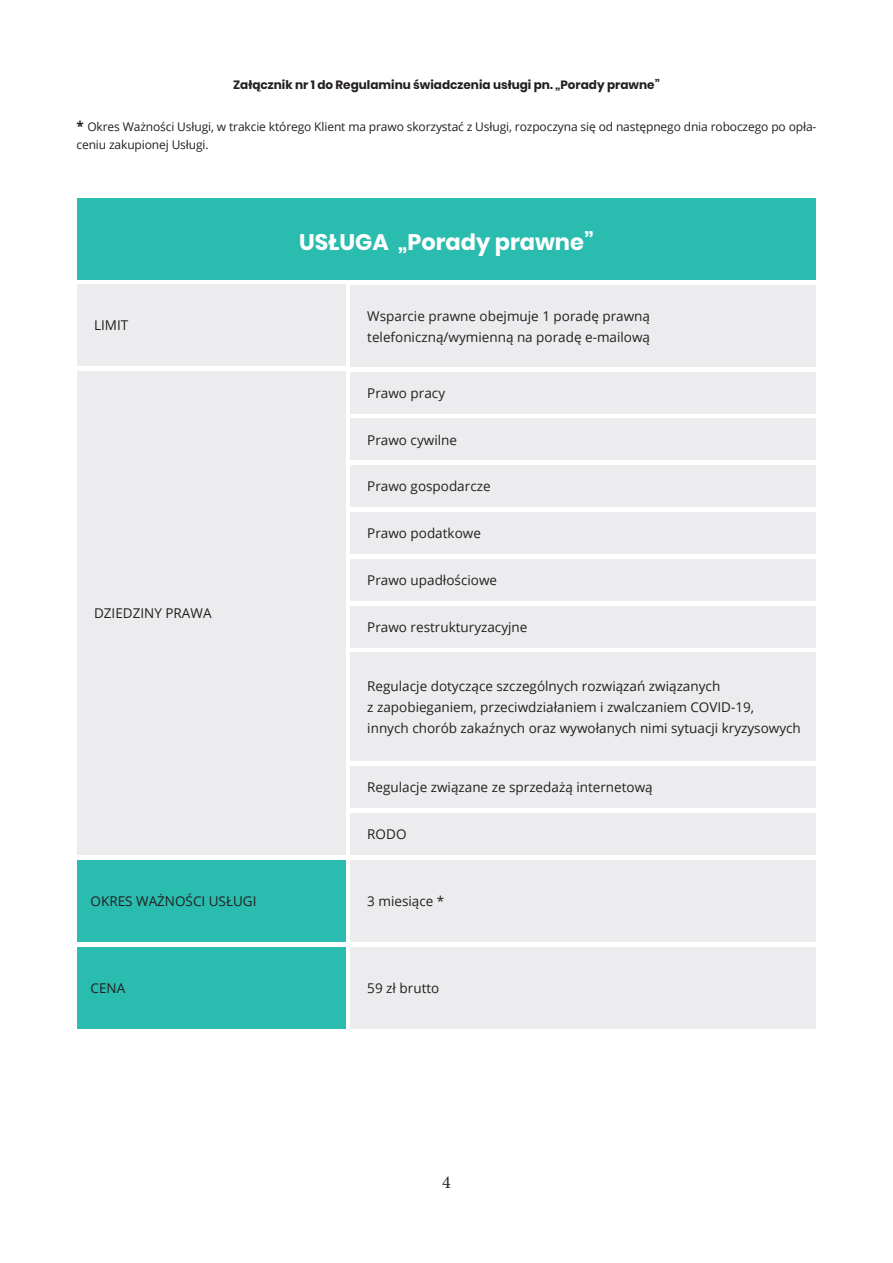
<style>
.page{position:relative;width:893px;height:1263px;background:#fff}
.page>*{position:absolute;margin:0;border:0;box-sizing:border-box;transform-origin:0 0}
.t1{font:700 22.5px "Poppins";color:#fff}
.t2{font:18px "Minion Pro";color:#231f20}
.t3{font:13.5px/21px "Open Sans";color:#231f20}
.t4{font:12px/18px "Open Sans";letter-spacing:-.01em;color:#231f20}
.t5{font:700 12px "Poppins";color:#231f20}
.s1{font-weight:700;font-size:13.5px}
</style>
<div class="page">
<div style="left:77px;top:198px;width:739px;height:82px;background:#2abcaf"></div>
<div style="left:350px;top:285px;width:466px;height:82px;background:#ececee"></div>
<div style="left:350px;top:372px;width:466px;height:42px;background:#ececee"></div>
<div style="left:350px;top:465px;width:466px;height:42px;background:#ececee"></div>
<div style="left:350px;top:559px;width:466px;height:42px;background:#ececee"></div>
<div style="left:350px;top:419px;width:466px;height:41px;background:#ececee"></div>
<div style="left:350px;top:512px;width:466px;height:42px;background:#ececee"></div>
<div style="left:350px;top:606px;width:466px;height:41px;background:#ececee"></div>
<div style="left:350px;top:766px;width:466px;height:42px;background:#ececee"></div>
<div style="left:350px;top:813px;width:466px;height:42px;background:#ececee"></div>
<div style="left:350px;top:860px;width:466px;height:82px;background:#ececee"></div>
<div style="left:350px;top:947px;width:466px;height:81px;background:#ececee"></div>
<div style="left:350px;top:652px;width:466px;height:109px;background:#ececee"></div>
<div style="left:77px;top:284px;width:268px;height:82px;background:#ececee"></div>
<div style="left:77px;top:860px;width:268px;height:82px;background:#2abcaf"></div>
<div style="left:77px;top:947px;width:268px;height:81px;background:#2abcaf"></div>
<div style="left:77px;top:371px;width:268px;height:484px;background:#ececee"></div>
<p class="t5" style="left:233px;top:78px;width:428px">Załącznik nr 1 do Regulaminu świadczenia usługi pn. „Porady prawne”</p>
<p class="t4" style="left:77px;top:117px;width:741px"><span class="s1">*</span> Okres Ważności Usługi, w trakcie którego Klient ma prawo skorzystać z Usługi, rozpoczyna się od następnego dnia roboczego po opła&shy;ceniu zakupionej Usługi.</p>
<p class="t3" style="left:94px;top:314px;width:36px">LIMIT</p>
<p class="t3" style="left:94px;top:602px;width:119px">DZIEDZINY PRAWA</p>
<p class="t3" style="left:91px;top:890px;width:167px">OKRES WAŻNOŚCI USŁUGI</p>
<p class="t3" style="left:91px;top:977px;width:36px">CENA</p>
<p class="t1" style="left:299px;top:230px;width:296px">USŁUGA „Porady prawne”</p>
<p class="t3" style="left:367px;top:305px;width:284px">Wsparcie prawne obejmuje 1 poradę prawną telefoniczną/wymienną na poradę e-mailową</p>
<p class="t3" style="left:367px;top:382px;width:79px">Prawo pracy</p>
<p class="t3" style="left:367px;top:429px;width:91px">Prawo cywilne</p>
<p class="t3" style="left:367px;top:476px;width:125px">Prawo gospodarcze</p>
<p class="t3" style="left:367px;top:522px;width:115px">Prawo podatkowe</p>
<p class="t3" style="left:367px;top:569px;width:131px">Prawo upadłościowe</p>
<p class="t3" style="left:367px;top:616px;width:162px">Prawo restrukturyzacyjne</p>
<p class="t3" style="left:367px;top:675px;width:435px">Regulacje dotyczące szczególnych rozwiązań związanych<br>z zapobieganiem, przeciwdziałaniem i zwalczaniem COVID-19,<br>innych chorób zakaźnych oraz wywołanych nimi sytuacji kryzysowych</p>
<p class="t3" style="left:367px;top:776px;width:287px">Regulacje związane ze sprzedażą internetową</p>
<p class="t3" style="left:367px;top:823px;width:41px">RODO</p>
<p class="t3" style="left:367px;top:890px;width:79px">3 miesiące *</p>
<p class="t3" style="left:367px;top:977px;width:74px">59 zł brutto</p>
<h2 class="t2" style="left:442px;top:1170px;width:10px">4</h2>
</div>
